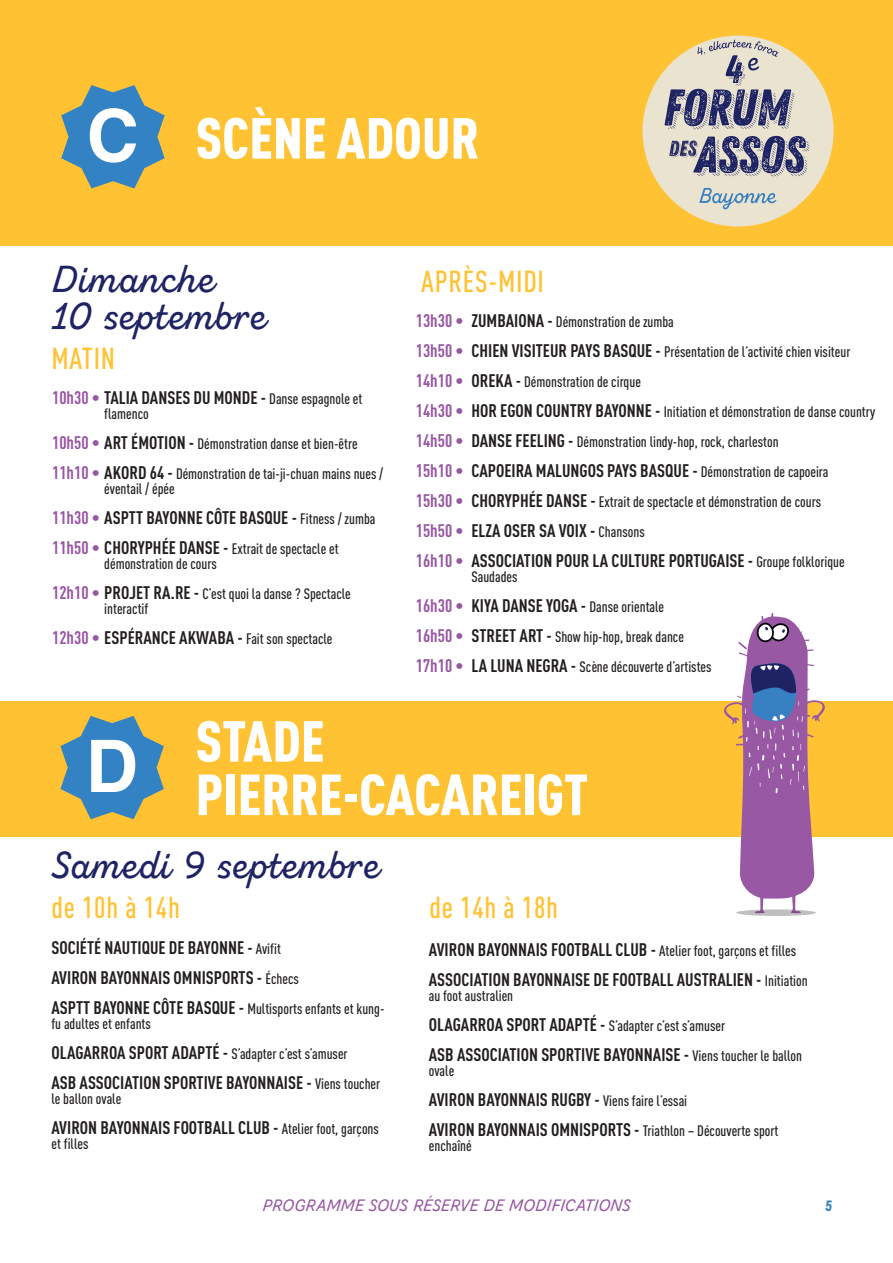
<style>
.page{position:relative;width:893px;height:1263px;background:#fff}
.page>*{position:absolute;margin:0;border:0;box-sizing:border-box;transform-origin:0 0}
.t1{font:900 57px/53.4px "DIN Cond";color:#fff}
.t2{font:37.5px/36.9px "Zing Script Rust SB Demo Base";letter-spacing:.025em;color:#1e2364}
.t3{font:500 30px "DIN Cond";letter-spacing:.025em;color:#ffc232}
.t4{font:700 18px/30px "DIN Cond";color:#231f20}
.t5{font:700 18px/30px "DIN Cond";color:#9757a3}
.t6{font:16.5px "Zing Script Rust SB Demo Base";color:#9757a3}
.t7{font:500 15px/30px "DIN Cond";color:#231f20}
.t8{font:15px "Zing Rust Base";color:#3382c4}
.s1{font-family:"Helvetica";font-weight:700;font-size:72.45px}
.s2{color:#9757a3}
.s3{font-weight:500;font-size:15px}
.s4{font-weight:700;font-size:18px}
</style>
<div class="page">
<div style="left:0;top:0;width:893px;height:245px;background:#ffc232"></div>
<div style="left:642px;top:36px;width:191px;height:191px;background:#eae3d0;border-radius:50%"></div>
<svg style="left:699px;top:187px;width:77px;height:23px"></svg>
<svg style="left:664px;top:40px;width:130px;height:89px"></svg>
<svg style="left:669px;top:135px;width:140px;height:41px"></svg>
<svg style="left:61px;top:85px;width:104px;height:103px"></svg>
<div style="left:0;top:701px;width:893px;height:136px;background:#ffc232"></div>
<svg style="left:60px;top:716px;width:104px;height:103px"></svg>
<svg style="left:724px;top:613px;width:101px;height:303px"></svg>
<h1 class="t1" style="left:86px;top:117px;width:394px"><span class="s1">C</span> SCÈNE ADOUR</h1>
<h2 class="t2" style="left:51px;top:260px;width:216px">Dimanche<br>10 septembre</h2>
<h3 class="t3" style="left:51px;top:347px;width:65px">MATIN</h3>
<p class="t4" style="left:52px;top:384px;width:312px"><span class="s2">10h30 •</span> TALIA DANSES DU MONDE - <span class="s3">Danse espagnole et</span></p>
<p class="t7" style="left:104px;top:400px;width:281px">flamenco<br><span class="s4">ART ÉMOTION -</span> Démonstration danse et bien-être<br><span class="s4">AKORD 64 -</span> Démonstration de tai-ji-chuan mains nues /</p>
<p class="t7" style="left:104px;top:475px;width:72px">éventail / épée</p>
<p class="t4" style="left:52px;top:504px;width:325px"><span class="s2">11h30 •</span> ASPTT BAYONNE CÔTE BASQUE - <span class="s3">Fitness / zumba</span></p>
<p class="t7" style="left:104px;top:542px;width:236px;line-height:15px"><span class="s4">CHORYPHÉE DANSE -</span> Extrait de spectacle et démonstration de cours</p>
<p class="t7" style="left:104px;top:587px;width:248px;line-height:15px"><span class="s4">PROJET RA.RE -</span> C’est quoi la danse ? Spectacle interactif</p>
<p class="t4" style="left:52px;top:624px;width:282px"><span class="s2">12h30 •</span> ESPÉRANCE AKWABA - <span class="s3">Fait son spectacle</span></p>
<p class="t5" style="left:52px;top:429px;width:49px">10h50 •<br>11h10 •</p>
<p class="t5" style="left:52px;top:534px;width:49px">11h50 •</p>
<p class="t5" style="left:52px;top:579px;width:49px">12h10 •</p>
<h3 class="t3" style="left:421px;top:271px;width:124px">APRÈS-MIDI</h3>
<p class="t7" style="left:471px;top:308px;width:405px"><span class="s4">ZUMBAIONA -</span> Démonstration de zumba<br><span class="s4">CHIEN VISITEUR PAYS BASQUE -</span> Présentation de l’activité chien visiteur <span class="s4">OREKA -</span> Démonstration de cirque<br><span class="s4">HOR EGON COUNTRY BAYONNE -</span> Initiation et démonstration de danse country <span class="s4">DANSE FEELING -</span> Démonstration lindy-hop, rock, charleston</p>
<p class="t4" style="left:416px;top:457px;width:414px"><span class="s2">15h10 •</span> CAPOEIRA MALUNGOS PAYS BASQUE - <span class="s3">Démonstration de capoeira</span></p>
<p class="t7" style="left:471px;top:488px;width:351px"><span class="s4">CHORYPHÉE DANSE -</span> Extrait de spectacle et démonstration de cours</p>
<p class="t4" style="left:416px;top:517px;width:430px"><span class="s2">15h50 •</span> ELZA OSER SA VOIX - <span class="s3">Chansons<br></span><span class="s2">16h10 •</span> ASSOCIATION POUR LA CULTURE PORTUGAISE - <span class="s3">Groupe folklorique</span></p>
<p class="t7" style="left:471px;top:563px;width:48px">Saudades</p>
<p class="t4" style="left:416px;top:592px;width:250px"><span class="s2">16h30 •</span> KIYA DANSE YOGA - <span class="s3">Danse orientale</span></p>
<p class="t7" style="left:471px;top:623px;width:242px"><span class="s4">STREET ART -</span> Show hip-hop, break dance<br><span class="s4">LA LUNA NEGRA -</span> Scène découverte d’artistes</p>
<p class="t5" style="left:416px;top:307px;width:49px;text-align:justify">13h30 • 13h50 • 14h10 • 14h30 • 14h50 •</p>
<p class="t5" style="left:416px;top:487px;width:49px">15h30 •</p>
<p class="t5" style="left:416px;top:622px;width:49px">16h50 •<br>17h10 •</p>
<h1 class="t1" style="left:196px;top:720px;width:394px;text-indent:-110px"><span class="s1">D</span> STADE<br>PIERRE-CACAREIGT</h1>
<h2 class="t2" style="left:51px;top:847px;width:329px">Samedi 9 septembre</h2>
<h3 class="t3" style="left:51px;top:897px;width:130px">de 10h à 14h</h3>
<h3 class="t3" style="left:429px;top:897px;width:130px">de 14h à 18h</h3>
<p class="t4" style="left:51px;top:934px;width:249px">SOCIÉTÉ NAUTIQUE DE BAYONNE - <span class="s3">Avifit<br></span>AVIRON BAYONNAIS OMNISPORTS - <span class="s3">Échecs</span></p>
<p class="t7" style="left:51px;top:1003px;width:335px;line-height:15px"><span class="s4">ASPTT BAYONNE CÔTE BASQUE -</span> Multisports enfants et kung&shy;fu adultes et enfants</p>
<p class="t7" style="left:51px;top:1040px;width:298px"><span class="s4">OLAGARROA SPORT ADAPTÉ -</span> S’adapter c’est s’amuser</p>
<p class="t4" style="left:51px;top:1069px;width:330px">ASB ASSOCIATION SPORTIVE BAYONNAISE - <span class="s3">Viens toucher</span></p>
<p class="t7" style="left:51px;top:1085px;width:71px">le ballon ovale</p>
<p class="t4" style="left:51px;top:1114px;width:329px">AVIRON BAYONNAIS FOOTBALL CLUB - <span class="s3">Atelier foot, garçons</span></p>
<p class="t7" style="left:51px;top:1130px;width:38px">et filles</p>
<p class="t4" style="left:429px;top:936px;width:380px">AVIRON BAYONNAIS FOOTBALL CLUB - <span class="s3">Atelier foot, garçons et filles<br></span>ASSOCIATION BAYONNAISE DE FOOTBALL AUSTRALIEN - <span class="s3">Initiation</span></p>
<p class="t7" style="left:429px;top:982px;width:298px">au foot australien<br><span class="s4">OLAGARROA SPORT ADAPTÉ -</span> S’adapter c’est s’amuser</p>
<p class="t4" style="left:429px;top:1041px;width:375px">ASB ASSOCIATION SPORTIVE BAYONNAISE - <span class="s3">Viens toucher le ballon</span></p>
<p class="t7" style="left:429px;top:1057px;width:27px">ovale</p>
<p class="t4" style="left:429px;top:1086px;width:351px">AVIRON BAYONNAIS RUGBY - <span class="s3">Viens faire l’essai<br></span>AVIRON BAYONNAIS OMNISPORTS - <span class="s3">Triathlon – Découverte sport</span></p>
<p class="t7" style="left:429px;top:1132px;width:44px">enchaîné</p>
<p class="t6" style="left:262px;top:1196px;width:370px">PROGRAMME SOUS RÉSERVE DE MODIFICATIONS</p>
<p class="t8" style="left:825px;top:1199px;width:8px">5</p>
</div>
